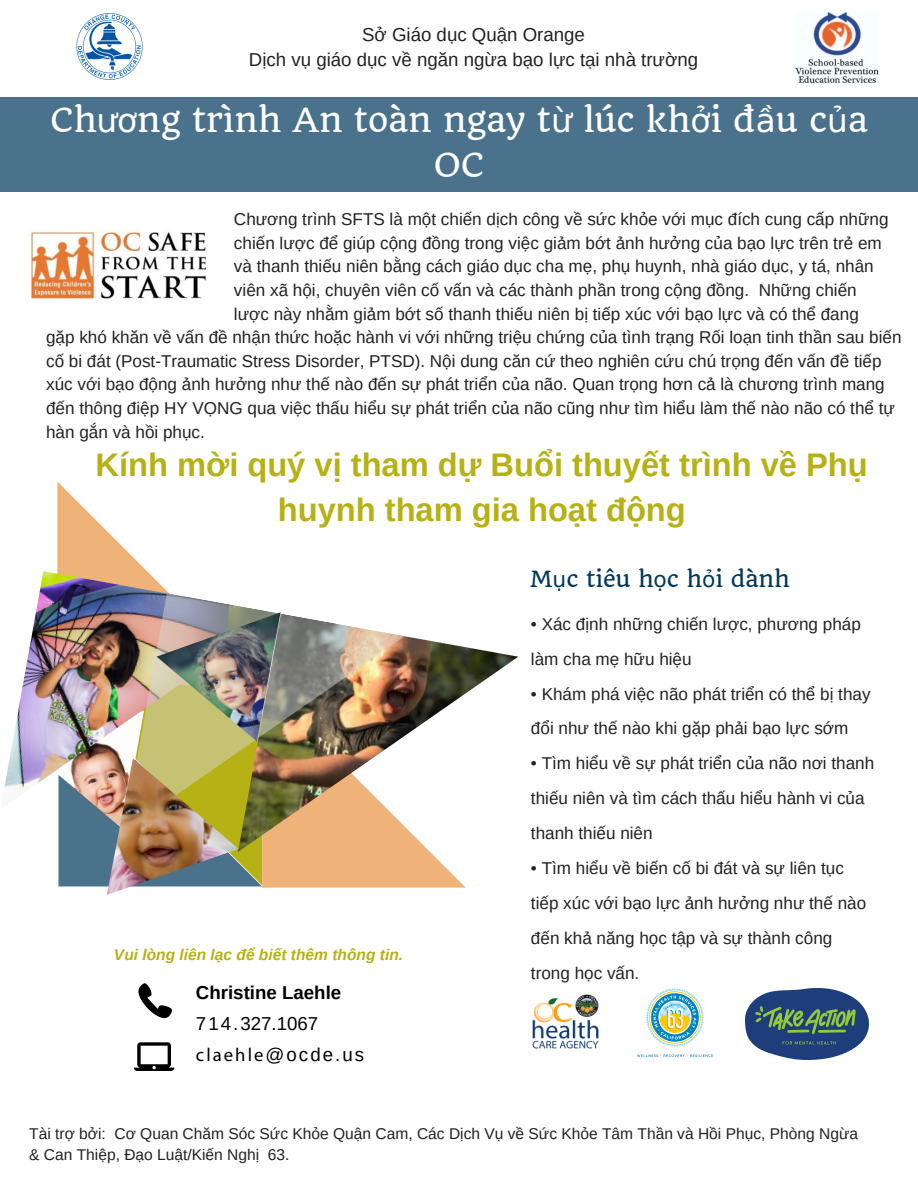
<style>
.page{position:relative;width:918px;height:1188px;background:#fff}
.page>*{position:absolute;margin:0;border:0;box-sizing:border-box;transform-origin:0 0}
.t1{font:700 32.7px/45px "Arimo";color:#b6b115;text-align:center}
.t2{font:32.7px/45px "Quando";color:#fff;text-align:center}
.t3{font:21.75px "Quando";color:#01395e}
.t4{font:18.75px/25.8px "Arimo";color:#222;text-align:center}
.t5{font:18.6px/30.8px "Arimo";letter-spacing:.11em;color:#000}
.t6{font:700 18.6px "Arimo";color:#000}
.t7{font:17.1px/34.8px "Arimo";color:#222}
.t8{font:15.6px/20.9px "Arimo";color:#222}
.t9{font:italic 700 15.6px "Arimo";color:#b6b115}
.s1{font-family:"DejaVu Sans"}
.s2{font-family:"Myriad Hebrew"}
</style>
<div class="page">
<svg style="left:57px;top:482px;width:409px;height:406px"></svg>
<img style="left:57px;top:809px;width:50px;height:20px">
<img style="left:4px;top:571px;width:277px;height:238px">
<img style="left:405px;top:614px;width:113px;height:238px">
<img style="left:124px;top:593px;width:281px;height:281px">
<img style="left:107px;top:758px;width:131px;height:137px">
<img style="left:157px;top:612px;width:124px;height:129px">
<div style="left:0;top:97px;width:918px;height:94px;background:#4a728c"></div>
<img style="left:795px;top:12px;width:84px;height:70px">
<svg style="left:138px;top:983px;width:34px;height:35px"></svg>
<svg style="left:134px;top:1042px;width:40px;height:29px"></svg>
<img style="left:76px;top:13px;width:67px;height:67px">
<img style="left:30px;top:230px;width:177px;height:70px">
<img style="left:532px;top:994px;width:67px;height:55px">
<img style="left:638px;top:989px;width:75px;height:67px">
<img style="left:745px;top:989px;width:123px;height:71px">
<p class="t4" style="left:249px;top:21px;width:451px">Sở Giáo dục Quận Orange<br>Dịch vụ giáo dục về ngăn ngừa bạo lực tại nhà trường</p>
<h1 class="t2" style="left:50px;top:97px;width:819px">Ch<span class="s1">ươ</span>ng trình An toàn ngay t<span class="s1">ừ</span> lúc kh<span class="s1">ở</span>i đ<span class="s1">ầ</span>u c<span class="s1">ủ</span>a<br>OC</h1>
<p class="t7" style="left:234px;top:202px;width:656px">Chương trình SFTS là một chiến dịch công về sức khỏe với mục đích cung cấp những</p>
<p class="t7" style="left:234px;top:225px;width:649px">chiến lược để giúp cộng đồng trong việc giảm bớt ảnh hưởng của bạo lực trên trẻ em</p>
<p class="t7" style="left:234px;top:249px;width:641px">và thanh thiếu niên bằng cách giáo dục cha mẹ, phụ huynh, nhà giáo dục, y tá, nhân</p>
<p class="t7" style="left:234px;top:273px;width:624px">viên xã hội, chuyên viên cố vấn và các thành phần trong cộng đồng. Những chiến</p>
<p class="t7" style="left:234px;top:296px;width:626px">lược này nhằm giảm bớt số thanh thiếu niên bị tiếp xúc với bạo lực và có thể đang</p>
<p class="t7" style="left:46px;top:320px;width:857px">gặp khó khăn về vấn đề nhận thức hoặc hành vi với những triệu chứng của tình trạng Rối loạn tinh thần sau biến</p>
<p class="t7" style="left:46px;top:343px;width:837px">cố bi đát (Post-Traumatic Stress Disorder, PTSD). Nội dung căn cứ theo nghiên cứu chú trọng đến vấn đề tiếp</p>
<p class="t7" style="left:46px;top:367px;width:840px">xúc với bạo động ảnh hưởng như thế nào đến sự phát triển của não. Quan trọng hơn cả là chương trình mang</p>
<p class="t7" style="left:46px;top:391px;width:850px">đến thông điệp HY VỌNG qua việc thấu hiểu sự phát triển của não cũng như tìm hiểu làm thế nào não có thể tự</p>
<p class="t7" style="left:46px;top:414px;width:160px">hàn gắn và hồi phục.</p>
<h1 class="t1" style="left:96px;top:442px;width:774px">Kính mời quý vị tham dự Buổi thuyết trình về Phụ huynh tham gia hoạt động</h1>
<p class="t9" style="left:114px;top:946px;width:291px">Vui lòng liên lạc để biết thêm thông tin.</p>
<p class="t6" style="left:196px;top:980px;width:147px">Christine Laehle</p>
<p class="t5" style="left:196px;top:1008px;width:170px">714.327.1067 <span class="s2">claehle</span>@ocde.us</p>
<p class="t3" style="left:530px;top:566px;width:261px">M<span class="s1">ụ</span>c tiêu h<span class="s1">ọ</span>c h<span class="s1">ỏ</span>i dành</p>
<p class="t7" style="left:531px;top:606px;width:331px">• Xác định những chiến lược, phương pháp làm cha mẹ hữu hiệu</p>
<p class="t7" style="left:531px;top:676px;width:341px">• Khám phá việc não phát triển có thể bị thay đổi như thế nào khi gặp phải bạo lực sớm</p>
<p class="t7" style="left:531px;top:746px;width:345px">• Tìm hiểu về sự phát triển của não nơi thanh thiếu niên và tìm cách thấu hiểu hành vi của thanh thiếu niên</p>
<p class="t7" style="left:531px;top:851px;width:337px">• Tìm hiểu về biến cố bi đát và sự liên tục tiếp xúc với bạo lực ảnh hưởng như thế nào đến khả năng học tập và sự thành công trong học vấn.</p>
<p class="t8" style="left:29px;top:1124px;width:830px">Tài trợ bởi: Cơ Quan Chăm Sóc Sức Khỏe Quận Cam, Các Dịch Vụ về Sức Khỏe Tâm Thần và Hồi Phục, Phòng Ngừa &amp; Can Thiệp, Đạo Luật/Kiến Nghị 63.</p>
</div>
